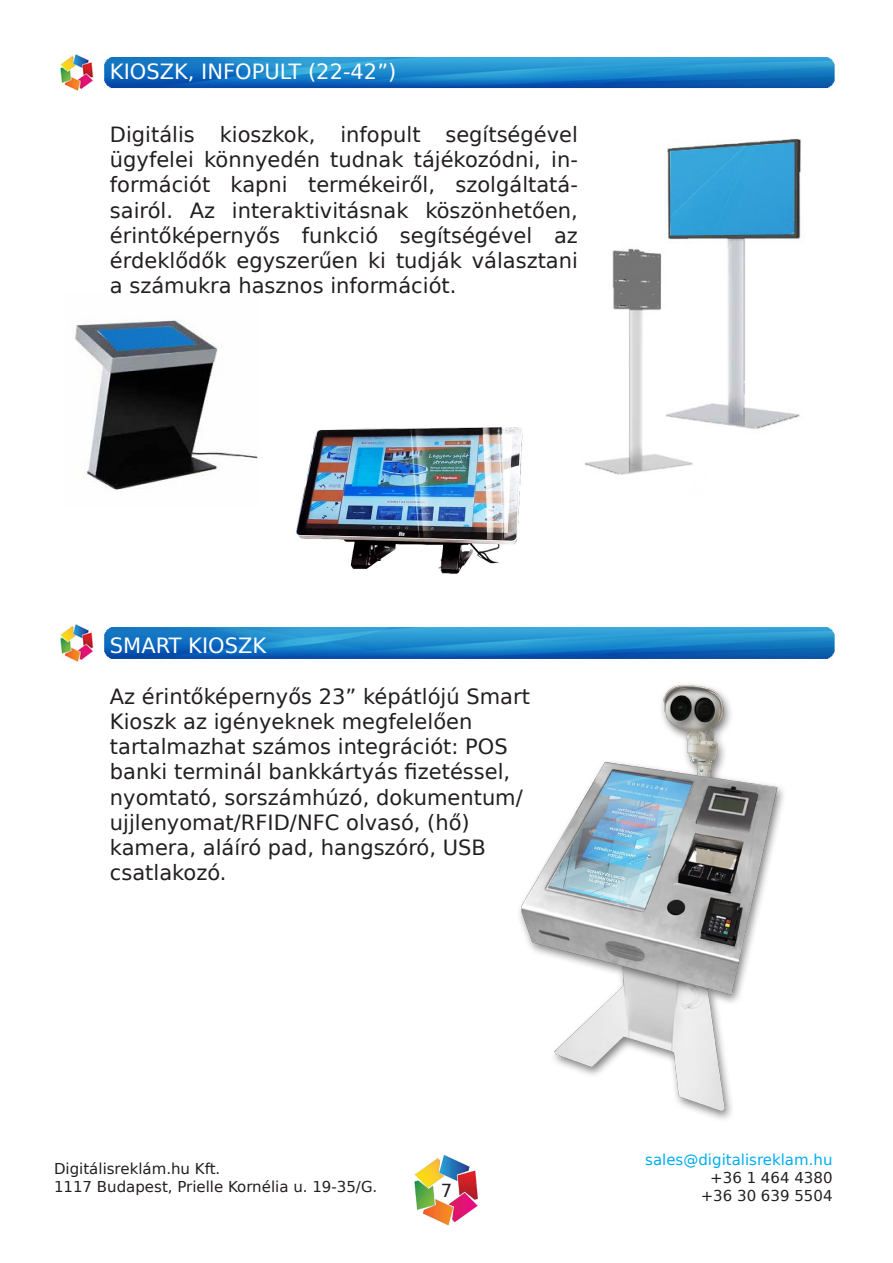
<style>
.page{position:relative;width:893px;height:1263px;background:#fff}
.page>*{position:absolute;margin:0;border:0;box-sizing:border-box;transform-origin:0 0}
.t1{font:21px/25.2px "DejaVu Sans";color:#231f20}
.t2{font:21px "DejaVu Sans";color:#fff}
.t3{font:18px "DejaVu Sans";color:#231f20}
.t4{font:15px/18px "DejaVu Sans";color:#231f20;text-align:right}
.t5{font:15px "DejaVu Sans";color:#00aeef}
</style>
<div class="page">
<img style="left:414px;top:1155px;width:64px;height:70px">
<img style="left:60px;top:625px;width:400px;height:36px">
<img style="left:60px;top:54px;width:776px;height:36px">
<img style="left:75px;top:138px;width:726px;height:352px">
<img style="left:279px;top:406px;width:293px;height:168px">
<img style="left:460px;top:488px;width:375px;height:674px">
<p class="t2" style="left:110px;top:54px;width:288px">KIOSZK, INFOPULT (22-42”)</p>
<p class="t1" style="left:110px;top:121px;width:470px;text-align:justify">Digitális kioszkok, infopult segítségével ügyfelei könnyedén tudnak tájékozódni, in&shy;formációt kapni termékeiről, szolgáltatá&shy;sairól. Az interaktivitásnak köszönhetően, érintőképernyős funkció segítségével az érdeklődők egyszerűen ki tudják választani a számukra hasznos információt.</p>
<p class="t2" style="left:110px;top:629px;width:158px">SMART KIOSZK</p>
<p class="t1" style="left:110px;top:683px;width:421px">Az érintőképernyős 23” képátlójú Smart Kioszk az igényeknek megfelelően tartalmazhat számos integrációt: POS banki terminál bankkártyás fizetéssel, nyomtató, sorszámhúzó, dokumentum/ ujjlenyomat/RFID/NFC olvasó, (hő) kamera, aláíró pad, hangszóró, USB csatlakozó.</p>
<p class="t4" style="left:54px;top:1159px;width:325px;text-align:left">Digitálisreklám.hu Kft.<br>1117 Budapest, Prielle Kornélia u. 19-35/G.</p>
<p class="t3" style="left:441px;top:1175px;width:13px">7</p>
<p class="t5" style="left:645px;top:1147px;width:189px">sales@digitalisreklam.hu</p>
<p class="t4" style="left:701px;top:1168px;width:133px">+36 1 464 4380 +36 30 639 5504</p>
</div>
